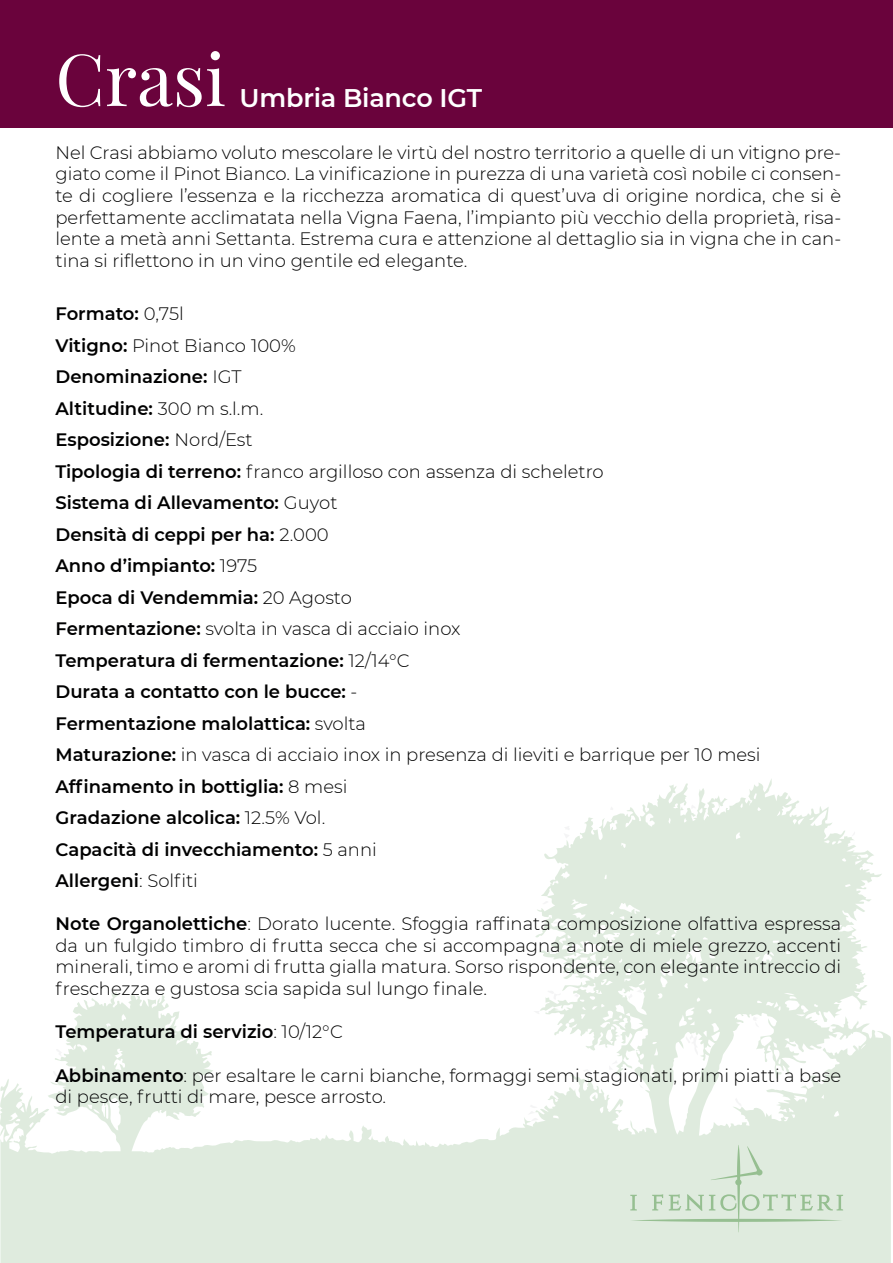
<style>
.page{position:relative;width:893px;height:1263px;background:#fff}
.page>*{position:absolute;margin:0;border:0;box-sizing:border-box;transform-origin:0 0}
.t1{font:600 25.5px "Montserrat";letter-spacing:-.01em;color:#fff}
.t2{font:300 18px/21.6px "Montserrat";color:#000001;text-align:justify}
.t3{font:600 18px/31.5px "Montserrat";color:#000001}
.s1{font-weight:300}
.s2{font-weight:600}
</style>
<div class="page">
<svg style="left:0;top:779px;width:891px;height:484px"></svg>
<svg style="left:53px;top:1070px;width:9px;height:11px"></svg>
<svg style="left:583px;top:1069px;width:9px;height:8px"></svg>
<svg style="left:56px;top:1049px;width:7px;height:7px"></svg>
<svg style="left:563px;top:826px;width:7px;height:12px"></svg>
<svg style="left:547px;top:990px;width:14px;height:10px"></svg>
<svg style="left:691px;top:804px;width:5px;height:5px"></svg>
<svg style="left:533px;top:1011px;width:7px;height:3px"></svg>
<svg style="left:542px;top:899px;width:7px;height:5px"></svg>
<svg style="left:639px;top:1084px;width:5px;height:4px"></svg>
<svg style="left:550px;top:949px;width:7px;height:4px"></svg>
<svg style="left:528px;top:1104px;width:10px;height:17px"></svg>
<svg style="left:603px;top:1060px;width:15px;height:15px"></svg>
<svg style="left:851px;top:831px;width:5px;height:6px"></svg>
<svg style="left:610px;top:806px;width:4px;height:4px"></svg>
<svg style="left:574px;top:994px;width:5px;height:4px"></svg>
<svg style="left:734px;top:1098px;width:8px;height:9px"></svg>
<svg style="left:753px;top:1016px;width:6px;height:11px"></svg>
<svg style="left:685px;top:1034px;width:14px;height:21px"></svg>
<svg style="left:626px;top:989px;width:17px;height:11px"></svg>
<svg style="left:553px;top:921px;width:7px;height:3px"></svg>
<div style="left:0;top:0;width:893px;height:128px;background:#6a033c"></div>
<svg style="left:59px;top:54px;width:41px;height:53px"></svg>
<svg style="left:107px;top:51px;width:118px;height:56px"></svg>
<svg style="left:630px;top:1145px;width:213px;height:87px"></svg>
<h1 class="t1" style="left:240px;top:80px;width:244px">Umbria Bianco IGT</h1>
<p class="t2" style="left:56px;top:141px;width:787px">Nel Crasi abbiamo voluto mescolare le virtù del nostro territorio a quelle di un vitigno pre&shy;giato come il Pinot Bianco. La vinificazione in purezza di una varietà così nobile ci consen&shy;te di cogliere l’essenza e la ricchezza aromatica di quest’uva di origine nordica, che si è perfettamente acclimatata nella Vigna Faena, l’impianto più vecchio della proprietà, risa&shy;lente a metà anni Settanta. Estrema cura e attenzione al dettaglio sia in vigna che in can&shy;tina si riflettono in un vino gentile ed elegante.</p>
<p class="t3" style="left:56px;top:297px;width:707px">Formato: <span class="s1">0,75l<br></span>Vitigno: <span class="s1">Pinot Bianco 100%<br></span>Denominazione: <span class="s1">IGT<br></span>Altitudine: <span class="s1">300 m s.l.m.<br></span>Esposizione: <span class="s1">Nord/Est<br></span>Tipologia di terreno: <span class="s1">franco argilloso con assenza di scheletro<br></span>Sistema di Allevamento: <span class="s1">Guyot<br></span>Densità di ceppi per ha: <span class="s1">2.000<br></span>Anno d’impianto: <span class="s1">1975<br></span>Epoca di Vendemmia: <span class="s1">20 Agosto<br></span>Fermentazione: <span class="s1">svolta in vasca di acciaio inox<br></span>Temperatura di fermentazione: <span class="s1">12/14°C<br></span>Durata a contatto con le bucce: <span class="s1">-<br></span>Fermentazione malolattica: <span class="s1">svolta<br></span>Maturazione: <span class="s1">in vasca di acciaio inox in presenza di lieviti e barrique per 10 mesi </span>Affinamento in bottiglia: <span class="s1">8 mesi<br></span>Gradazione alcolica: <span class="s1">12.5% Vol.<br></span>Capacità di invecchiamento: <span class="s1">5 anni<br></span>Allergeni<span class="s1">: Solfiti</span></p>
<p class="t2" style="left:56px;top:912px;width:787px"><span class="s2">Note Organolettiche</span>: Dorato lucente. Sfoggia raffinata composizione olfattiva espressa da un fulgido timbro di frutta secca che si accompagna a note di miele grezzo, accenti minerali, timo e aromi di frutta gialla matura. Sorso rispondente, con elegante intreccio di freschezza e gustosa scia sapida sul lungo finale.</p>
<p class="t3" style="left:56px;top:1015px;width:289px">Temperatura di servizio<span class="s1">: 10/12°C</span></p>
<p class="t2" style="left:56px;top:1064px;width:787px"><span class="s2">Abbinamento</span>: per esaltare le carni bianche, formaggi semi stagionati, primi piatti a base di pesce, frutti di mare, pesce arrosto.</p>
</div>
